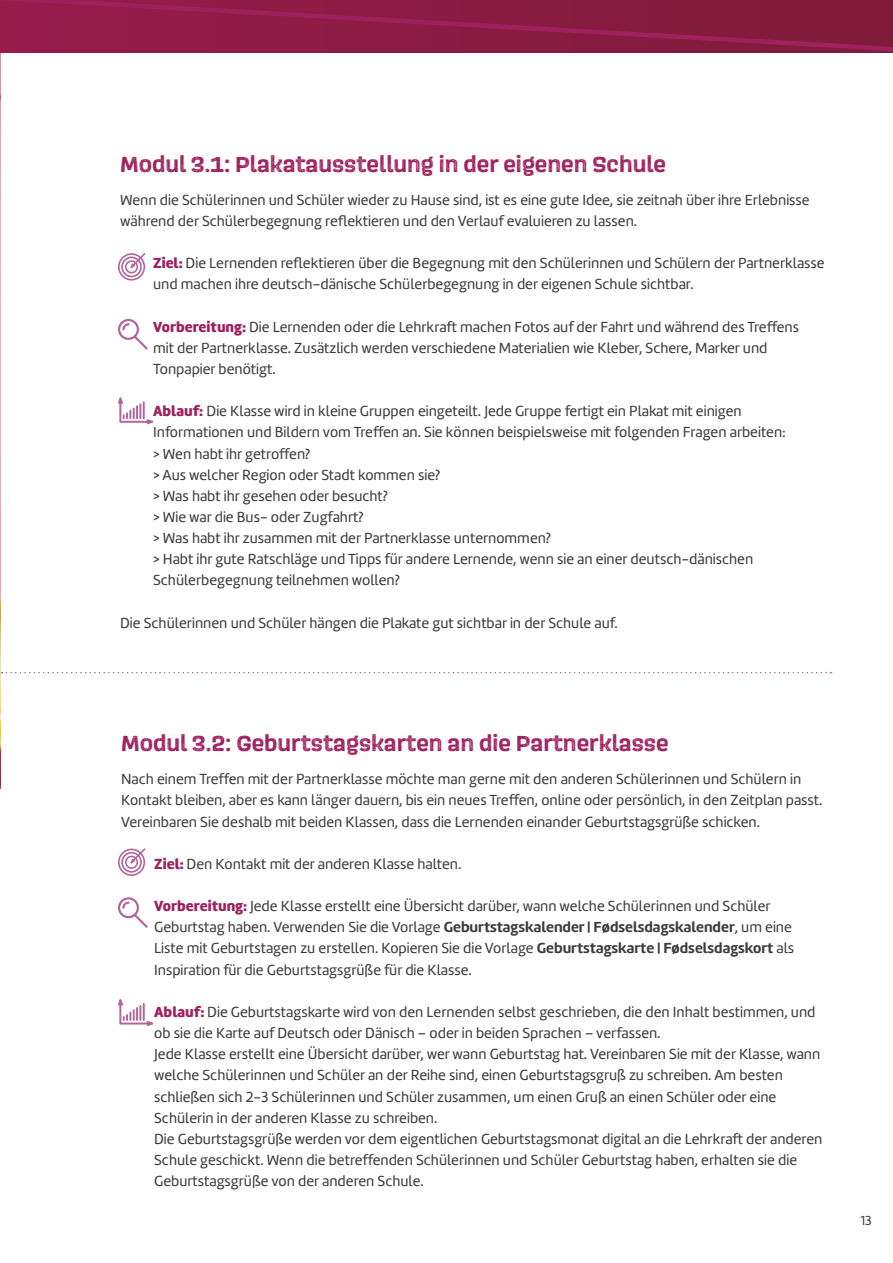
<style>
.page{position:relative;width:893px;height:1263px;background:#fff}
.page>*{position:absolute;margin:0;border:0;box-sizing:border-box;transform-origin:0 0}
.t1{font:700 22.5px "Scarlet Wood";color:#9e215e}
.t2{font:15.15px/21.1px "Marine";color:#3c3c3b}
.t3{font:13.5px "Marine";color:#3c3c3b}
.s1{font-weight:900;color:#9e215e}
.s2{font-weight:700}
</style>
<div class="page">
<svg style="left:1px;top:672px;width:831px;height:1px"></svg>
<img style="left:0;top:54px;width:1px;height:734px">
<svg style="left:118px;top:253px;width:27px;height:28px"></svg>
<svg style="left:118px;top:319px;width:30px;height:30px"></svg>
<svg style="left:118px;top:398px;width:35px;height:26px"></svg>
<svg style="left:0;top:0;width:893px;height:54px;background:#8d2047"></svg>
<svg style="left:118px;top:848px;width:27px;height:28px"></svg>
<svg style="left:118px;top:897px;width:30px;height:31px"></svg>
<svg style="left:118px;top:999px;width:35px;height:27px"></svg>
<h1 class="t1" style="left:120px;top:149px;width:547px">Modul 3.1: Plakatausstellung in der eigenen Schule</h1>
<p class="t2" style="left:120px;top:189px;width:691px">Wenn die Schülerinnen und Schüler wieder zu Hause sind, ist es eine gute Idee, sie zeitnah über ihre Erlebnisse während der Schülerbegegnung reflektieren und den Verlauf evaluieren zu lassen.</p>
<p class="t2" style="left:153px;top:253px;width:673px"><span class="s1">Ziel:</span> Die Lernenden reflektieren über die Begegnung mit den Schülerinnen und Schülern der Partnerklasse und machen ihre deutsch-dänische Schülerbegegnung in der eigenen Schule sichtbar.</p>
<p class="t2" style="left:153px;top:316px;width:647px"><span class="s1">Vorbereitung:</span> Die Lernenden oder die Lehrkraft machen Fotos auf der Fahrt und während des Treffens mit der Partnerklasse. Zusätzlich werden verschiedene Materialien wie Kleber, Schere, Marker und<br>Tonpapier benötigt.</p>
<p class="t2" style="left:153px;top:401px;width:634px"><span class="s1">Ablauf:</span> Die Klasse wird in kleine Gruppen eingeteilt. Jede Gruppe fertigt ein Plakat mit einigen Informationen und Bildern vom Treffen an. Sie können beispielsweise mit folgenden Fragen arbeiten: &gt; Wen habt ihr getroffen?<br>&gt; Aus welcher Region oder Stadt kommen sie?<br>&gt; Was habt ihr gesehen oder besucht?<br>&gt; Wie war die Bus- oder Zugfahrt?<br>&gt; Was habt ihr zusammen mit der Partnerklasse unternommen?<br>&gt; Habt ihr gute Ratschläge und Tipps für andere Lernende, wenn sie an einer deutsch-dänischen Schülerbegegnung teilnehmen wollen?</p>
<p class="t2" style="left:120px;top:612px;width:499px">Die Schülerinnen und Schüler hängen die Plakate gut sichtbar in der Schule auf.</p>
<h1 class="t1" style="left:121px;top:728px;width:549px">Modul 3.2: Geburtstagskarten an die Partnerklasse</h1>
<p class="t2" style="left:121px;top:768px;width:703px">Nach einem Treffen mit der Partnerklasse möchte man gerne mit den anderen Schülerinnen und Schülern in<br>Kontakt bleiben, aber es kann länger dauern, bis ein neues Treffen, online oder persönlich, in den Zeitplan passt.<br>Vereinbaren Sie deshalb mit beiden Klassen, dass die Lernenden einander Geburtstagsgrüße schicken.</p>
<p class="t2" style="left:154px;top:853px;width:309px"><span class="s1">Ziel:</span> Den Kontakt mit der anderen Klasse halten.</p>
<p class="t2" style="left:154px;top:895px;width:641px"><span class="s1">Vorbereitung:</span> Jede Klasse erstellt eine Übersicht darüber, wann welche Schülerinnen und Schüler Geburtstag haben. Verwenden Sie die Vorlage <span class="s2">Geburtstagskalender | Fødselsdagskalender</span>, um eine Liste mit Geburtstagen zu erstellen. Kopieren Sie die Vorlage <span class="s2">Geburtstagskarte | Fødselsdagskort</span> als Inspiration für die Geburtstagsgrüße für die Klasse.</p>
<p class="t2" style="left:154px;top:1001px;width:670px"><span class="s1">Ablauf:</span> Die Geburtstagskarte wird von den Lernenden selbst geschrieben, die den Inhalt bestimmen, und ob sie die Karte auf Deutsch oder Dänisch – oder in beiden Sprachen – verfassen.<br>Jede Klasse erstellt eine Übersicht darüber, wer wann Geburtstag hat. Vereinbaren Sie mit der Klasse, wann welche Schülerinnen und Schüler an der Reihe sind, einen Geburtstagsgruß zu schreiben. Am besten schließen sich 2-3 Schülerinnen und Schüler zusammen, um einen Gruß an einen Schüler oder eine Schülerin in der anderen Klasse zu schreiben.<br>Die Geburtstagsgrüße werden vor dem eigentlichen Geburtstagsmonat digital an die Lehrkraft der anderen Schule geschickt. Wenn die betreffenden Schülerinnen und Schüler Geburtstag haben, erhalten sie die Geburtstagsgrüße von der anderen Schule.</p>
<p class="t3" style="left:860px;top:1212px;width:13px">13</p>
</div>
